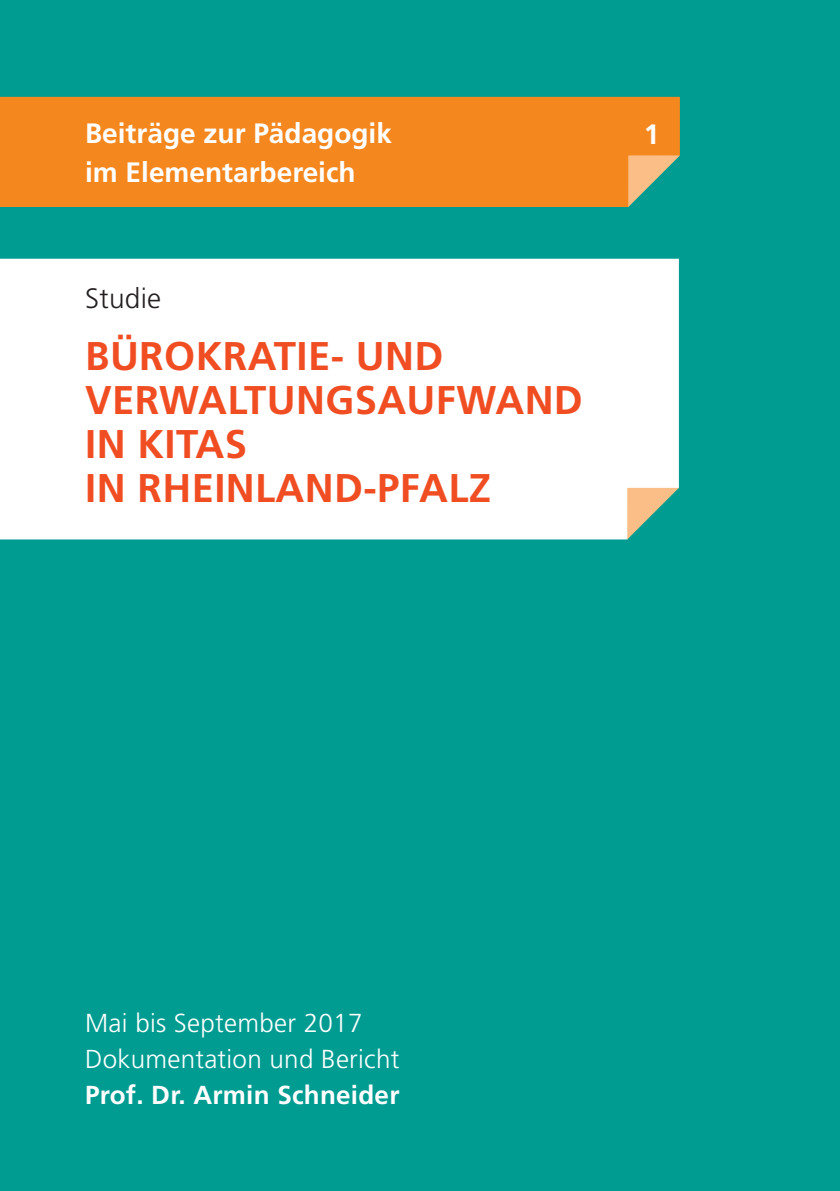
<style>
.page{position:relative;width:840px;height:1191px;background:#fff}
.page>*{position:absolute;margin:0;border:0;box-sizing:border-box;transform-origin:0 0}
.t1{font:700 40px/44px "Frutiger LT Pro";letter-spacing:.01em;color:#f04d22}
.t2{font:700 28px/39.2px "Frutiger LT Std";color:#fff}
.t3{font:300 28px "Frutiger LT Pro";letter-spacing:.01em;color:#231f20}
.t4{font:700 28px "Frutiger LT Pro";color:#fff}
.t5{font:300 26px/36px "Frutiger LT Pro";letter-spacing:.01em;color:#fff}
.t6{font:700 26px "Frutiger LT Pro";letter-spacing:.01em;color:#fff}
</style>
<div class="page">
<div style="left:0;top:0;width:839px;height:1191px;background:#009c91"></div>
<div style="left:0;top:259px;width:678px;height:280px;background:#fff"></div>
<div style="left:0;top:97px;width:679px;height:110px;background:#f5871f"></div>
<svg style="left:628px;top:155px;width:51px;height:52px"></svg>
<svg style="left:627px;top:488px;width:51px;height:51px"></svg>
<p class="t2" style="left:85px;top:114px;width:308px">Beiträge zur Pädagogik im Elementarbereich</p>
<p class="t3" style="left:85px;top:282px;width:78px">Studie</p>
<p class="t1" style="left:85px;top:334px;width:499px">BÜROKRATIE- UND<br>VERWALTUNGSAUFWAND<br>IN KITAS<br>IN RHEINLAND-PFALZ</p>
<p class="t4" style="left:643px;top:118px;width:17px">1</p>
<p class="t5" style="left:85px;top:1005px;width:315px">Mai bis September 2017<br>Dokumentation und Bericht</p>
<p class="t6" style="left:85px;top:1080px;width:316px">Prof. Dr. Armin Schneider</p>
</div>
